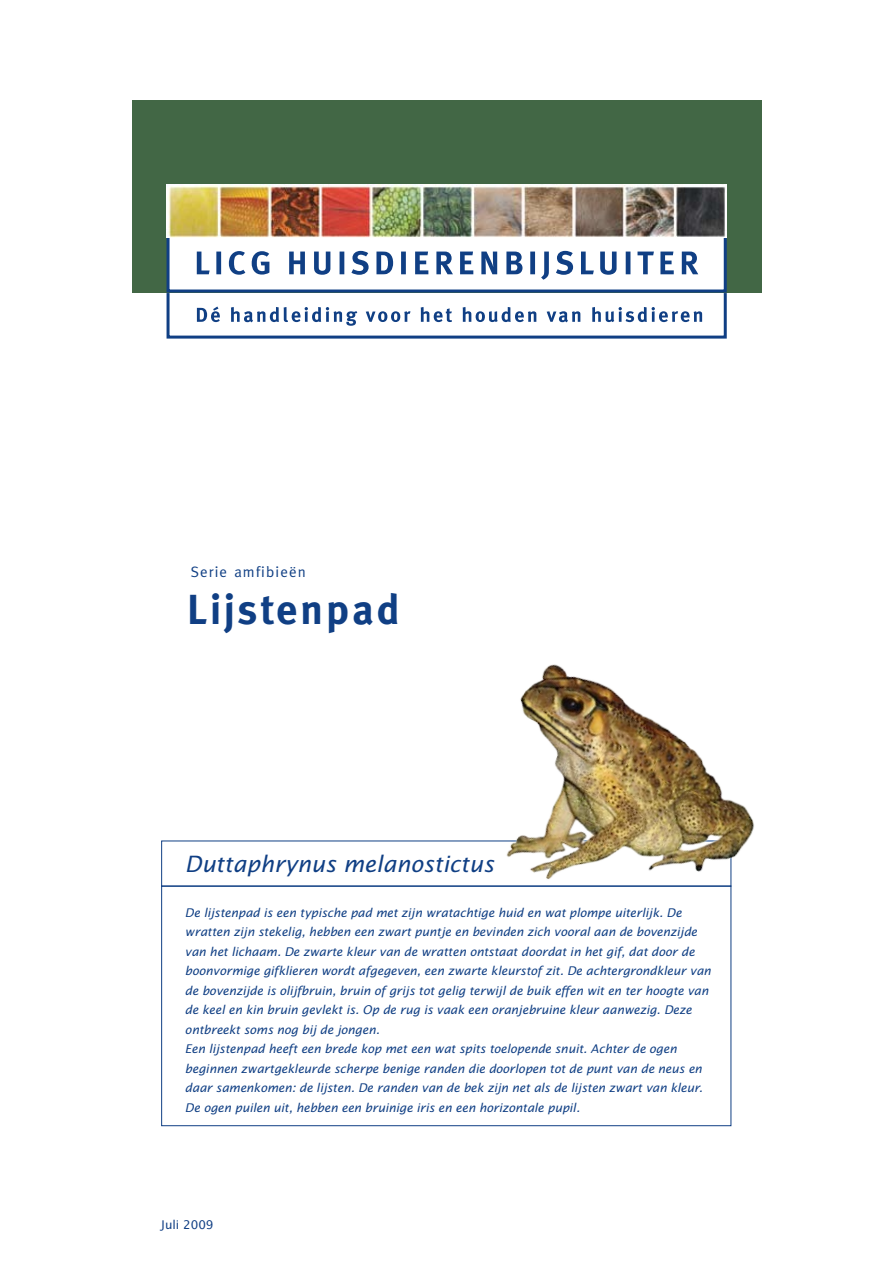
<style>
.page{position:relative;width:893px;height:1263px;background:#fff}
.page>*{position:absolute;margin:0;border:0;box-sizing:border-box;transform-origin:0 0}
.t1{font:700 42px "Meta";letter-spacing:.075em;color:#103f84}
.t2{font:italic 22.5px "Lucida Sans";color:#103f84}
.t3{font:15px "Meta";letter-spacing:.075em;color:#103f84}
.t4{font:italic 12px/19.5px "Lucida Sans";letter-spacing:-.01em;color:#103f84}
.t5{font:12px "Lucida Sans";color:#103f84}
</style>
<div class="page">
<div style="left:132px;top:100px;width:629px;height:192px;background:#426745"></div>
<div style="left:161px;top:840px;width:570px;height:47px;border:1px solid #103f84"></div>
<div style="left:167px;top:233px;width:560px;height:59px;background:#fff;border:3px solid #103f84"></div>
<div style="left:167px;top:292px;width:560px;height:47px;border:3px solid #103f84"></div>
<svg style="left:197px;top:251px;width:501px;height:29px"></svg>
<svg style="left:197px;top:306px;width:505px;height:20px"></svg>
<img style="left:167px;top:185px;width:560px;height:53px">
<img style="left:391px;top:664px;width:363px;height:314px">
<p class="t3" style="left:191px;top:563px;width:116px">Serie amfibieën</p>
<h1 class="t1" style="left:187px;top:585px;width:214px">Lijstenpad</h1>
<h2 class="t2" style="left:185px;top:850px;width:311px">Duttaphrynus melanostictus</h2>
<p class="t4" style="left:185px;top:902px;width:527px">De lijstenpad is een typische pad met zijn wratachtige huid en wat plompe uiterlijk. De wratten zijn stekelig, hebben een zwart puntje en bevinden zich vooral aan de bovenzijde van het lichaam. De zwarte kleur van de wratten ontstaat doordat in het gif, dat door de boonvormige gifklieren wordt afgegeven, een zwarte kleurstof zit. De achtergrondkleur van de bovenzijde is olijfbruin, bruin of grijs tot gelig terwijl de buik effen wit en ter hoogte van de keel en kin bruin gevlekt is. Op de rug is vaak een oranjebruine kleur aanwezig. Deze ontbreekt soms nog bij de jongen.<br>Een lijstenpad heeft een brede kop met een wat spits toelopende snuit. Achter de ogen beginnen zwartgekleurde scherpe benige randen die doorlopen tot de punt van de neus en daar samenkomen: de lijsten. De randen van de bek zijn net als de lijsten zwart van kleur.<br>De ogen puilen uit, hebben een bruinige iris en een horizontale pupil.</p>
<p class="t5" style="left:161px;top:1217px;width:54px">Juli 2009</p>
</div>
